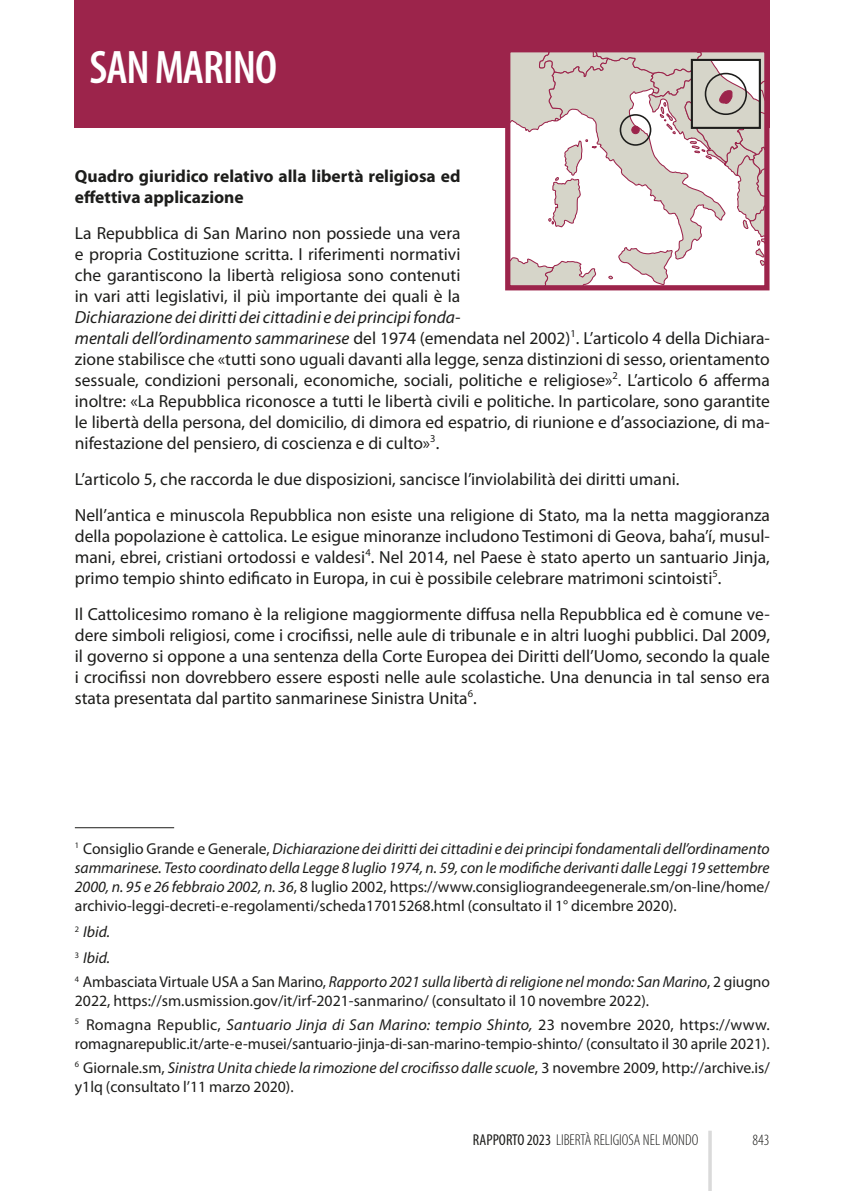
<style>
.page{position:relative;width:844px;height:1191px;background:#fff}
.page>*{position:absolute;margin:0;border:0;box-sizing:border-box;transform-origin:0 0}
.Nota_a_piè_di_pagina{font:600 condensed 47.25px "Myriad Pro";letter-spacing:-.02em;color:#fff}
.Normale{font:17.5px/21px "Myriad Pro";color:#1d1d1b;text-align:justify}
.Normale-2{font:700 17.5px/21px "Myriad Pro";color:#1d1d1b}
.Nota_a_piè_di_pagina-2{font:15.75px/18.9px "Myriad Pro";color:#1d1d1b}
.Nota_a_piè_di_pagina-3{font:italic 15.75px/19.2px "Myriad Pro";letter-spacing:-.005em;color:#1d1d1b;text-align:justify}
.t1{font:300 condensed 15.75px "Myriad Pro";color:#1d1d1b}
.s1{font-style:italic}
.s2{font-style:normal}
.s3{font-weight:400}
</style>
<div class="page">
<hr style="left:708px;top:1130px;width:3px;height:61px;background:#dadada">
<div style="left:75px;top:0;width:694px;height:128px;background:#9c244b"></div>
<hr style="left:75px;top:827px;width:99px;height:1px;background:#1d1d1b">
<svg style="left:511px;top:53px;width:252px;height:231px"></svg>
<div style="left:704px;top:73px;width:42px;height:42px;border:2px solid #1d1d1b;border-radius:50%"></div>
<div style="left:690px;top:59px;width:70px;height:70px;border:2px solid #1d1d1b"></div>
<div style="left:631px;top:126px;width:8px;height:8px;background:#9c244b;border-radius:50%"></div>
<div style="left:631px;top:126px;width:8px;height:8px;border:1px solid #9c244b;border-radius:50%"></div>
<div style="left:505px;top:47px;width:264px;height:243px;border:5px solid #9c244b"></div>
<p class="Nota_a_piè_di_pagina" style="left:89px;top:41px;width:189px">SAN MARINO</p>
<p class="Normale-2" style="left:75px;top:166px;width:387px">Quadro giuridico relativo alla libertà religiosa ed effettiva applicazione</p>
<p class="Normale" style="left:75px;top:223px;width:696px;text-align:left">La Repubblica di San Marino non possiede una vera<br>e propria Costituzione scritta. I riferimenti normativi<br>che garantiscono la libertà religiosa sono contenuti<br>in vari atti legislativi, il più importante dei quali è la<br><span class="s1">Dichiarazione dei diritti dei cittadini e dei principi fonda-<br>mentali dell’ordinamento sammarinese</span> del 1974 (emendata nel 2002)<sup>1</sup>. L’articolo 4 della Dichiara&shy;zione stabilisce che «tutti sono uguali davanti alla legge, senza distinzioni di sesso, orientamento sessuale, condizioni personali, economiche, sociali, politiche e religiose»<sup>2</sup>. L’articolo 6 afferma inoltre: «La Repubblica riconosce a tutti le libertà civili e politiche. In particolare, sono garantite le libertà della persona, del domicilio, di dimora ed espatrio, di riunione e d’associazione, di ma&shy;nifestazione del pensiero, di coscienza e di culto»<sup>3</sup>.</p>
<p class="Normale" style="left:75px;top:469px;width:606px">L’articolo 5, che raccorda le due disposizioni, sancisce l’inviolabilità dei diritti umani.</p>
<p class="Normale" style="left:75px;top:504px;width:696px">Nell’antica e minuscola Repubblica non esiste una religione di Stato, ma la netta maggioranza della popolazione è cattolica. Le esigue minoranze includono Testimoni di Geova, baha’í, musul&shy;mani, ebrei, cristiani ortodossi e valdesi<sup>4</sup>. Nel 2014, nel Paese è stato aperto un santuario Jinja, primo tempio shinto edificato in Europa, in cui è possibile celebrare matrimoni scintoisti<sup>5</sup>.</p>
<p class="Normale" style="left:75px;top:603px;width:696px">Il Cattolicesimo romano è la religione maggiormente diffusa nella Repubblica ed è comune ve&shy;dere simboli religiosi, come i crocifissi, nelle aule di tribunale e in altri luoghi pubblici. Dal 2009, il governo si oppone a una sentenza della Corte Europea dei Diritti dell’Uomo, secondo la quale i crocifissi non dovrebbero essere esposti nelle aule scolastiche. Una denuncia in tal senso era stata presentata dal partito sanmarinese Sinistra Unita<sup>6</sup>.</p>
<p class="Nota_a_piè_di_pagina-3" style="left:75px;top:839px;width:696px"><sup>1</sup> <span class="s2">Consiglio Grande e Generale,</span> Dichiarazione dei diritti dei cittadini e dei principi fondamentali dell’ordinamento sammarinese. Testo coordinato della Legge 8 luglio 1974, n. 59, con le modifiche derivanti dalle Leggi 19 settembre 2000, n. 95 e 26 febbraio 2002, n. 36<span class="s2">, 8 luglio 2002, https://www.consigliograndeegenerale.sm/on-line/home/ archivio-leggi-decreti-e-regolamenti/scheda17015268.html (consultato il 1° dicembre 2020).</span></p>
<p class="Nota_a_piè_di_pagina-3" style="left:75px;top:923px;width:37px"><sup>2</sup> Ibid.</p>
<p class="Nota_a_piè_di_pagina-3" style="left:75px;top:949px;width:37px"><sup>3</sup> Ibid.</p>
<p class="Nota_a_piè_di_pagina-2" style="left:75px;top:972px;width:696px"><sup>4</sup> Ambasciata Virtuale USA a San Marino, <span class="s1">Rapporto 2021 sulla libertà di religione nel mondo: San Marino</span>, 2 giugno<br>2022, https://sm.usmission.gov/it/irf-2021-sanmarino/ (consultato il 10 novembre 2022).</p>
<p class="Nota_a_piè_di_pagina-2" style="left:75px;top:1015px;width:696px"><sup>5</sup> Romagna Republic, <span class="s1">Santuario Jinja di San Marino: tempio Shinto,</span> 23 novembre 2020, https://www. romagnarepublic.it/arte-e-musei/santuario-jinja-di-san-marino-tempio-shinto/ (consultato il 30 aprile 2021).</p>
<p class="Nota_a_piè_di_pagina-2" style="left:75px;top:1058px;width:696px"><sup>6</sup> Giornale.sm, <span class="s1">Sinistra Unita chiede la rimozione del crocifisso dalle scuole</span>, 3 novembre 2009, http://archive.is/ y1lq (consultato l’11 marzo 2020).</p>
<p class="t1" style="left:473px;top:1131px;width:227px"><span class="s3">RAPPORTO 2023</span> LIBERTÀ RELIGIOSA NEL MONDO</p>
<p class="t1" style="left:752px;top:1131px;width:19px">843</p>
</div>
